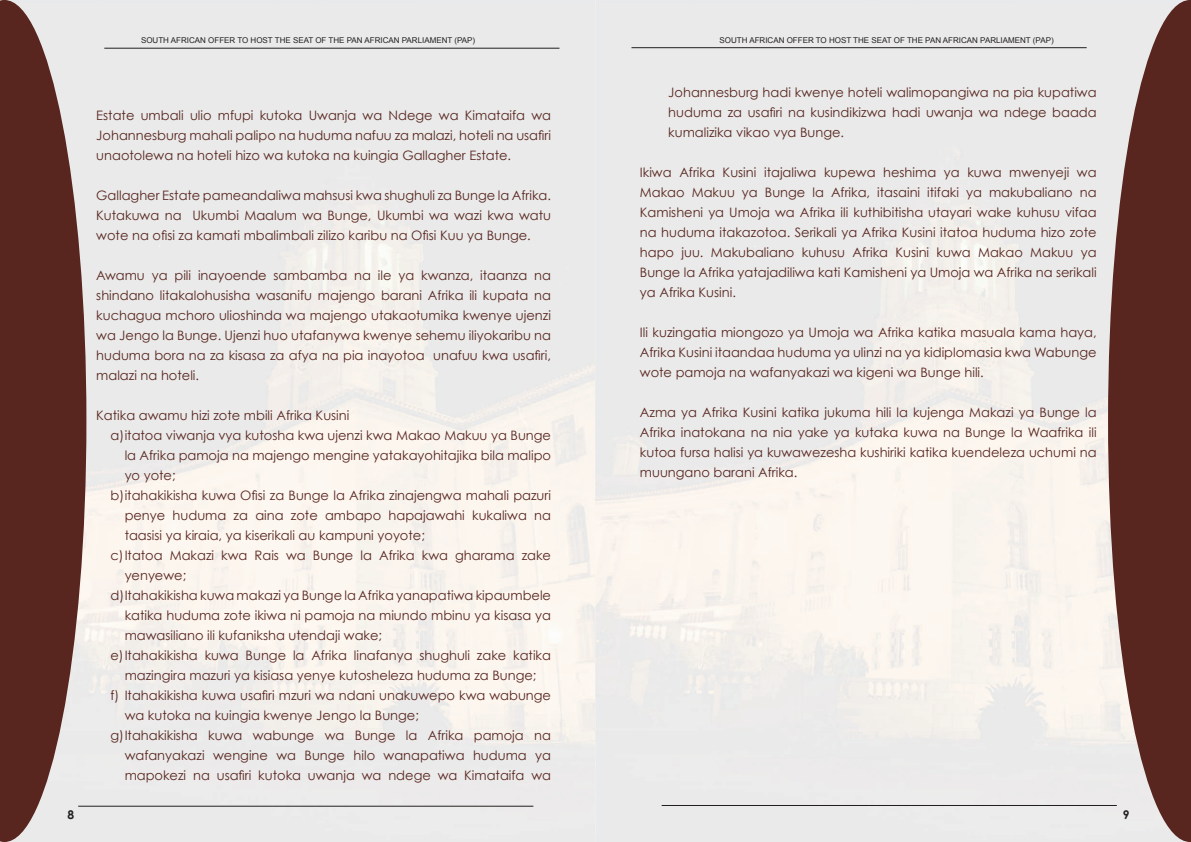
<style>
.page{position:relative;width:1191px;height:842px;background:#fff}
.page>*{position:absolute;margin:0;border:0;box-sizing:border-box;transform-origin:0 0}
.t1{font:13px/20px "Century Gothic";color:#58251f;text-align:justify}
.t2{font:700 12px "Century Gothic";color:#231f20}
.t3{font:8px "Arial";color:#231f20}
</style>
<div class="page">
<svg style="left:0;top:0;width:86px;height:842px;fill:#58251f"></svg>
<hr style="left:104px;top:48px;width:455px;height:1px;background:#231f20">
<hr style="left:78px;top:806px;width:455px;height:1px;background:#231f20">
<svg style="left:1108px;top:0;width:83px;height:842px;fill:#58251f"></svg>
<hr style="left:631px;top:47px;width:455px;height:1px;background:#231f20">
<hr style="left:661px;top:805px;width:455px;height:1px;background:#231f20">
<p class="t3" style="left:141px;top:35px;width:335px">SOUTH AFRICAN OFFER TO HOST THE SEAT OF THE PAN AFRICAN PARLIAMENT (PAP)</p>
<p class="t2" style="left:68px;top:807px;width:8px">8</p>
<p class="t1" style="left:96px;top:105px;width:456px">Estate umbali ulio mfupi kutoka Uwanja wa Ndege wa Kimataifa wa Johannesburg mahali palipo na huduma nafuu za malazi, hoteli na usafiri unaotolewa na hoteli hizo wa kutoka na kuingia Gallagher Estate.</p>
<p class="t1" style="left:96px;top:185px;width:456px">Gallagher Estate pameandaliwa mahsusi kwa shughuli za Bunge la Afrika.<br>Kutakuwa na Ukumbi Maalum wa Bunge, Ukumbi wa wazi kwa watu wote na ofisi za kamati mbalimbali zilizo karibu na Ofisi Kuu ya Bunge.</p>
<p class="t1" style="left:96px;top:265px;width:456px">Awamu ya pili inayoende sambamba na ile ya kwanza, itaanza na shindano litakalohusisha wasanifu majengo barani Afrika ili kupata na kuchagua mchoro ulioshinda wa majengo utakaotumika kwenye ujenzi wa Jengo la Bunge. Ujenzi huo utafanywa kwenye sehemu iliyokaribu na huduma bora na za kisasa za afya na pia inayotoa unafuu kwa usafiri, malazi na hoteli.</p>
<p class="t1" style="left:96px;top:405px;width:255px">Katika awamu hizi zote mbili Afrika Kusini</p>
<p class="t1" style="left:110px;top:425px;width:442px">a)itatoa viwanja vya kutosha kwa ujenzi kwa Makao Makuu ya Bunge</p>
<p class="t1" style="left:125px;top:445px;width:428px">la Afrika pamoja na majengo mengine yatakayohitajika bila malipo</p>
<p class="t1" style="left:125px;top:465px;width:53px">yo yote;</p>
<p class="t1" style="left:110px;top:485px;width:442px">b)itahakikisha kuwa Ofisi za Bunge la Afrika zinajengwa mahali pazuri</p>
<p class="t1" style="left:125px;top:505px;width:428px">penye huduma za aina zote ambapo hapajawahi kukaliwa na</p>
<p class="t1" style="left:125px;top:525px;width:302px">taasisi ya kiraia, ya kiserikali au kampuni yoyote;</p>
<p class="t1" style="left:110px;top:545px;width:442px">c)Itatoa Makazi kwa Rais wa Bunge la Afrika kwa gharama zake</p>
<p class="t1" style="left:125px;top:565px;width:63px">yenyewe;</p>
<p class="t1" style="left:110px;top:585px;width:442px">d)Itahakikisha kuwa makazi ya Bunge la Afrika yanapatiwa kipaumbele</p>
<p class="t1" style="left:125px;top:605px;width:428px">katika huduma zote ikiwa ni pamoja na miundo mbinu ya kisasa ya</p>
<p class="t1" style="left:125px;top:625px;width:259px">mawasiliano ili kufaniksha utendaji wake;</p>
<p class="t1" style="left:110px;top:645px;width:442px">e)Itahakikisha kuwa Bunge la Afrika linafanya shughuli zake katika</p>
<p class="t1" style="left:125px;top:665px;width:413px">mazingira mazuri ya kisiasa yenye kutosheleza huduma za Bunge;</p>
<p class="t1" style="left:110px;top:685px;width:442px">f) Itahakikisha kuwa usafiri mzuri wa ndani unakuwepo kwa wabunge</p>
<p class="t1" style="left:125px;top:705px;width:296px">wa kutoka na kuingia kwenye Jengo la Bunge;</p>
<p class="t1" style="left:110px;top:725px;width:442px">g)Itahakikisha kuwa wabunge wa Bunge la Afrika pamoja na</p>
<p class="t1" style="left:125px;top:745px;width:428px">wafanyakazi wengine wa Bunge hilo wanapatiwa huduma ya</p>
<p class="t1" style="left:125px;top:765px;width:428px">mapokezi na usafiri kutoka uwanja wa ndege wa Kimataifa wa</p>
<p class="t3" style="left:719px;top:35px;width:335px">SOUTH AFRICAN OFFER TO HOST THE SEAT OF THE PAN AFRICAN PARLIAMENT (PAP)</p>
<p class="t1" style="left:668px;top:82px;width:430px">Johannesburg hadi kwenye hoteli walimopangiwa na pia kupatiwa huduma za usafiri na kusindikizwa hadi uwanja wa ndege baada kumalizika vikao vya Bunge.</p>
<p class="t1" style="left:640px;top:162px;width:458px">Ikiwa Afrika Kusini itajaliwa kupewa heshima ya kuwa mwenyeji wa Makao Makuu ya Bunge la Afrika, itasaini itifaki ya makubaliano na Kamisheni ya Umoja wa Afrika ili kuthibitisha utayari wake kuhusu vifaa na huduma itakazotoa. Serikali ya Afrika Kusini itatoa huduma hizo zote hapo juu. Makubaliano kuhusu Afrika Kusini kuwa Makao Makuu ya Bunge la Afrika yatajadiliwa kati Kamisheni ya Umoja wa Afrika na serikali ya Afrika Kusini.</p>
<p class="t1" style="left:640px;top:322px;width:458px">Ili kuzingatia miongozo ya Umoja wa Afrika katika masuala kama haya, Afrika Kusini itaandaa huduma ya ulinzi na ya kidiplomasia kwa Wabunge wote pamoja na wafanyakazi wa kigeni wa Bunge hili.</p>
<p class="t1" style="left:640px;top:402px;width:458px">Azma ya Afrika Kusini katika jukuma hili la kujenga Makazi ya Bunge la Afrika inatokana na nia yake ya kutaka kuwa na Bunge la Waafrika ili kutoa fursa halisi ya kuwawezesha kushiriki katika kuendeleza uchumi na muungano barani Afrika.</p>
<p class="t2" style="left:1123px;top:807px;width:8px">9</p>
</div>
